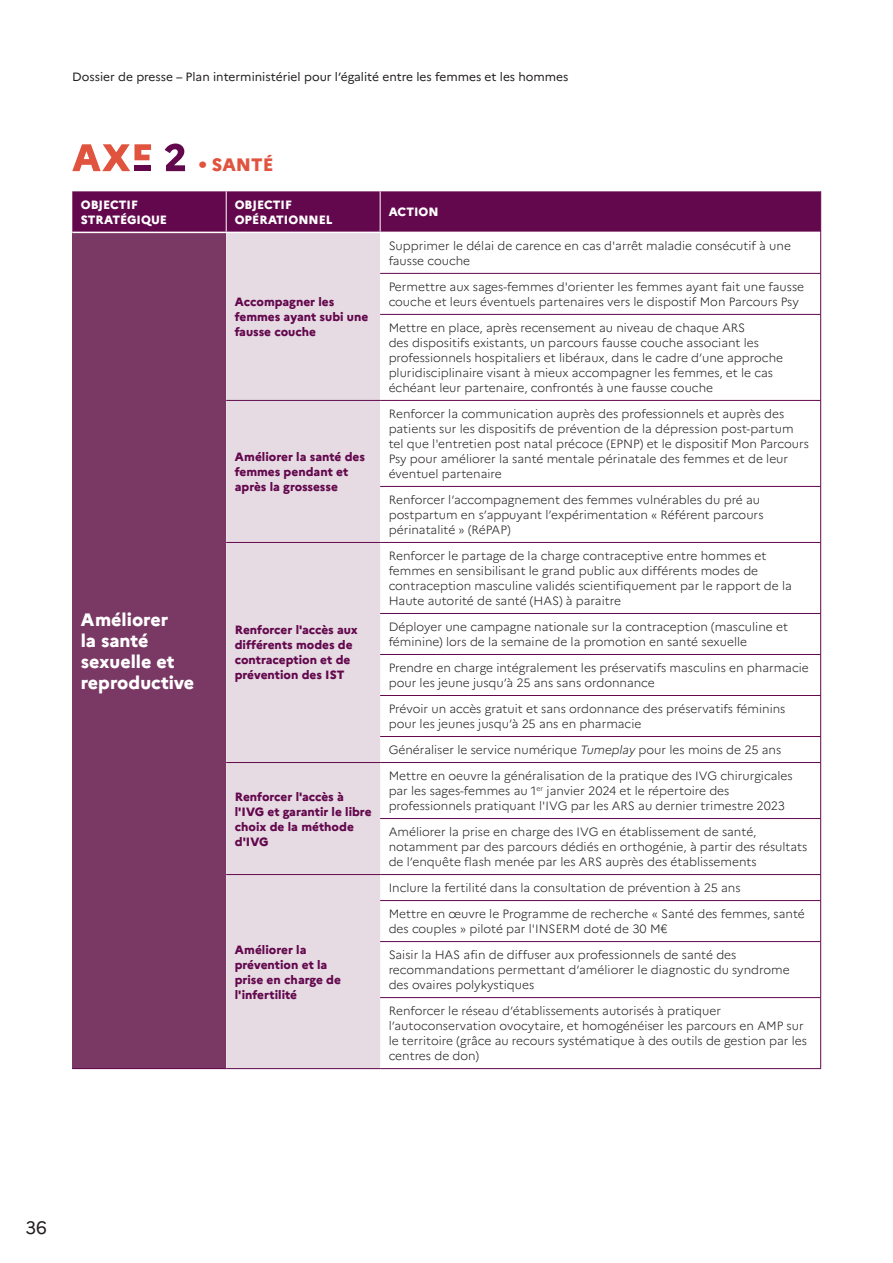
<style>
.page{position:relative;width:893px;height:1263px;background:#fff}
.page>*{position:absolute;margin:0;border:0;box-sizing:border-box;transform-origin:0 0}
.t1{font:800 18px/21px "Marianne";color:#fff}
.t2{font:800 18px "Marianne";color:#e0543f}
.t3{font:18px "Marianne";color:#231f20}
.t4{font:300 12px/15px "Marianne";color:#231f20}
.t5{font:800 12px/15px "Marianne";color:#63084d}
.t6{font:12px "Marianne";color:#231f20}
.t7{font:800 12px/15px "Marianne";color:#fff}
.s1{font-style:italic}
</style>
<div class="page">
<div style="left:72px;top:191px;width:748px;height:41px;background:#63084d"></div>
<div style="left:72px;top:232px;width:154px;height:836px;background:#793964"></div>
<div style="left:226px;top:233px;width:154px;height:835px;background:#e6dbe3"></div>
<svg style="left:380px;top:272px;width:440px;height:270px"></svg>
<hr style="left:380px;top:273px;width:441px;height:1px;background:#63084d">
<hr style="left:380px;top:314px;width:441px;height:1px;background:#63084d">
<hr style="left:226px;top:400px;width:154px;height:1px;background:#63084d">
<hr style="left:380px;top:400px;width:441px;height:1px;background:#63084d">
<hr style="left:380px;top:486px;width:441px;height:1px;background:#63084d">
<hr style="left:226px;top:542px;width:154px;height:1px;background:#63084d">
<hr style="left:380px;top:542px;width:441px;height:1px;background:#63084d">
<hr style="left:380px;top:613px;width:441px;height:1px;background:#63084d">
<hr style="left:380px;top:654px;width:441px;height:1px;background:#63084d">
<hr style="left:380px;top:695px;width:441px;height:1px;background:#63084d">
<hr style="left:380px;top:736px;width:441px;height:1px;background:#63084d">
<hr style="left:226px;top:762px;width:154px;height:1px;background:#63084d">
<hr style="left:380px;top:762px;width:441px;height:1px;background:#63084d">
<hr style="left:380px;top:818px;width:441px;height:1px;background:#63084d">
<hr style="left:226px;top:874px;width:154px;height:1px;background:#63084d">
<hr style="left:380px;top:874px;width:441px;height:1px;background:#63084d">
<hr style="left:380px;top:900px;width:441px;height:1px;background:#63084d">
<hr style="left:380px;top:941px;width:441px;height:1px;background:#63084d">
<hr style="left:380px;top:997px;width:441px;height:1px;background:#63084d">
<hr style="left:72px;top:1068px;width:154px;height:1px;background:#63084d">
<hr style="left:226px;top:1068px;width:154px;height:1px;background:#63084d">
<hr style="left:380px;top:1068px;width:441px;height:1px;background:#63084d">
<hr style="left:72px;top:232px;width:154px;height:1px;background:#fff">
<hr style="left:820px;top:232px;width:1px;height:41px;background:#63084d">
<hr style="left:820px;top:274px;width:1px;height:40px;background:#63084d">
<hr style="left:820px;top:315px;width:1px;height:85px;background:#63084d">
<hr style="left:820px;top:401px;width:1px;height:85px;background:#63084d">
<hr style="left:820px;top:487px;width:1px;height:55px;background:#63084d">
<hr style="left:820px;top:543px;width:1px;height:70px;background:#63084d">
<hr style="left:820px;top:614px;width:1px;height:40px;background:#63084d">
<hr style="left:820px;top:655px;width:1px;height:40px;background:#63084d">
<hr style="left:820px;top:696px;width:1px;height:40px;background:#63084d">
<svg style="left:820px;top:737px;width:1px;height:25px"></svg>
<hr style="left:820px;top:763px;width:1px;height:55px;background:#63084d">
<hr style="left:820px;top:819px;width:1px;height:55px;background:#63084d">
<svg style="left:820px;top:875px;width:1px;height:25px"></svg>
<hr style="left:820px;top:901px;width:1px;height:40px;background:#63084d">
<hr style="left:820px;top:942px;width:1px;height:55px;background:#63084d">
<hr style="left:820px;top:998px;width:1px;height:70px;background:#63084d">
<hr style="left:820px;top:191px;width:1px;height:41px;background:#63084d">
<hr style="left:226px;top:191px;width:1px;height:41px;background:#fff">
<hr style="left:380px;top:191px;width:1px;height:41px;background:#fff">
<svg style="left:165px;top:144px;width:20px;height:27px"></svg>
<svg style="left:72px;top:144px;width:79px;height:27px"></svg>
<p class="t6" style="left:72px;top:70px;width:498px">Dossier de presse – Plan interministériel pour l’égalité entre les femmes et les hommes</p>
<p class="t2" style="left:198px;top:154px;width:77px">• SANTÉ</p>
<p class="t7" style="left:81px;top:197px;width:88px">OBJECTIF<br>STRATÉGIQUE</p>
<p class="t7" style="left:235px;top:197px;width:99px">OBJECTIF<br>OPÉRATIONNEL</p>
<p class="t7" style="left:389px;top:205px;width:51px">ACTION</p>
<p class="t1" style="left:81px;top:609px;width:115px">Améliorer<br>la santé sexuelle et reproductive</p>
<p class="t5" style="left:235px;top:294px;width:135px">Accompagner les femmes ayant subi une fausse couche</p>
<p class="t5" style="left:235px;top:449px;width:132px">Améliorer la santé des femmes pendant et après la grossesse</p>
<p class="t5" style="left:235px;top:623px;width:125px">Renforcer l'accès aux différents modes de contraception et de prévention des IST</p>
<p class="t5" style="left:235px;top:789px;width:138px">Renforcer l'accès à l'IVG et garantir le libre choix de la méthode d'IVG</p>
<p class="t5" style="left:235px;top:942px;width:108px">Améliorer la prévention et la prise en charge de l'infertilité</p>
<p class="t4" style="left:389px;top:238px;width:404px">Supprimer le délai de carence en cas d'arrêt maladie consécutif à une fausse couche</p>
<p class="t4" style="left:389px;top:279px;width:417px">Permettre aux sages-femmes d'orienter les femmes ayant fait une fausse couche et leurs éventuels partenaires vers le dispostif Mon Parcours Psy</p>
<p class="t4" style="left:389px;top:320px;width:396px">Mettre en place, après recensement au niveau de chaque ARS<br>des dispositifs existants, un parcours fausse couche associant les professionnels hospitaliers et libéraux, dans le cadre d’une approche pluridisciplinaire visant à mieux accompagner les femmes, et le cas échéant leur partenaire, confrontés à une fausse couche</p>
<p class="t4" style="left:389px;top:406px;width:422px">Renforcer la communication auprès des professionnels et auprès des patients sur les dispositifs de prévention de la dépression post-partum tel que l'entretien post natal précoce (EPNP) et le dispositif Mon Parcours Psy pour améliorer la santé mentale périnatale des femmes et de leur éventuel partenaire</p>
<p class="t4" style="left:389px;top:492px;width:376px">Renforcer l’accompagnement des femmes vulnérables du pré au postpartum en s’appuyant l’expérimentation « Référent parcours périnatalité » (RéPAP)</p>
<p class="t4" style="left:389px;top:548px;width:405px">Renforcer le partage de la charge contraceptive entre hommes et femmes en sensibilisant le grand public aux différents modes de contraception masculine validés scientifiquement par le rapport de la Haute autorité de santé (HAS) à paraitre</p>
<p class="t4" style="left:389px;top:619px;width:401px">Déployer une campagne nationale sur la contraception (masculine et féminine) lors de la semaine de la promotion en santé sexuelle</p>
<p class="t4" style="left:389px;top:660px;width:422px">Prendre en charge intégralement les préservatifs masculins en pharmacie pour les jeune jusqu’à 25 ans sans ordonnance</p>
<p class="t4" style="left:389px;top:701px;width:398px">Prévoir un accès gratuit et sans ordonnance des préservatifs féminins</p>
<p class="t4" style="left:389px;top:716px;width:254px">pour les jeunes jusqu’à 25 ans en pharmacie</p>
<p class="t4" style="left:389px;top:742px;width:394px">Généraliser le service numérique <span class="s1">Tumeplay</span> pour les moins de 25 ans</p>
<p class="t4" style="left:389px;top:768px;width:406px">Mettre en oeuvre la généralisation de la pratique des IVG chirurgicales par les sages-femmes au 1<sup>er</sup> janvier 2024 et le répertoire des professionnels pratiquant l'IVG par les ARS au dernier trimestre 2023</p>
<p class="t4" style="left:389px;top:824px;width:420px">Améliorer la prise en charge des IVG en établissement de santé, notamment par des parcours dédiés en orthogénie, à partir des résultats de l’enquête flash menée par les ARS auprès des établissements</p>
<p class="t4" style="left:389px;top:880px;width:353px">Inclure la fertilité dans la consultation de prévention à 25 ans</p>
<p class="t4" style="left:389px;top:906px;width:418px">Mettre en œuvre le Programme de recherche « Santé des femmes, santé des couples » piloté par l'INSERM doté de 30 M€</p>
<p class="t4" style="left:389px;top:947px;width:402px">Saisir la HAS afin de diffuser aux professionnels de santé des recommandations permettant d’améliorer le diagnostic du syndrome des ovaires polykystiques</p>
<p class="t4" style="left:389px;top:1003px;width:420px">Renforcer le réseau d’établissements autorisés à pratiquer l’autoconservation ovocytaire, et homogénéiser les parcours en AMP sur le territoire (grâce au recours systématique à des outils de gestion par les centres de don)</p>
<h1 class="t3" style="left:26px;top:1216px;width:23px">36</h1>
</div>
